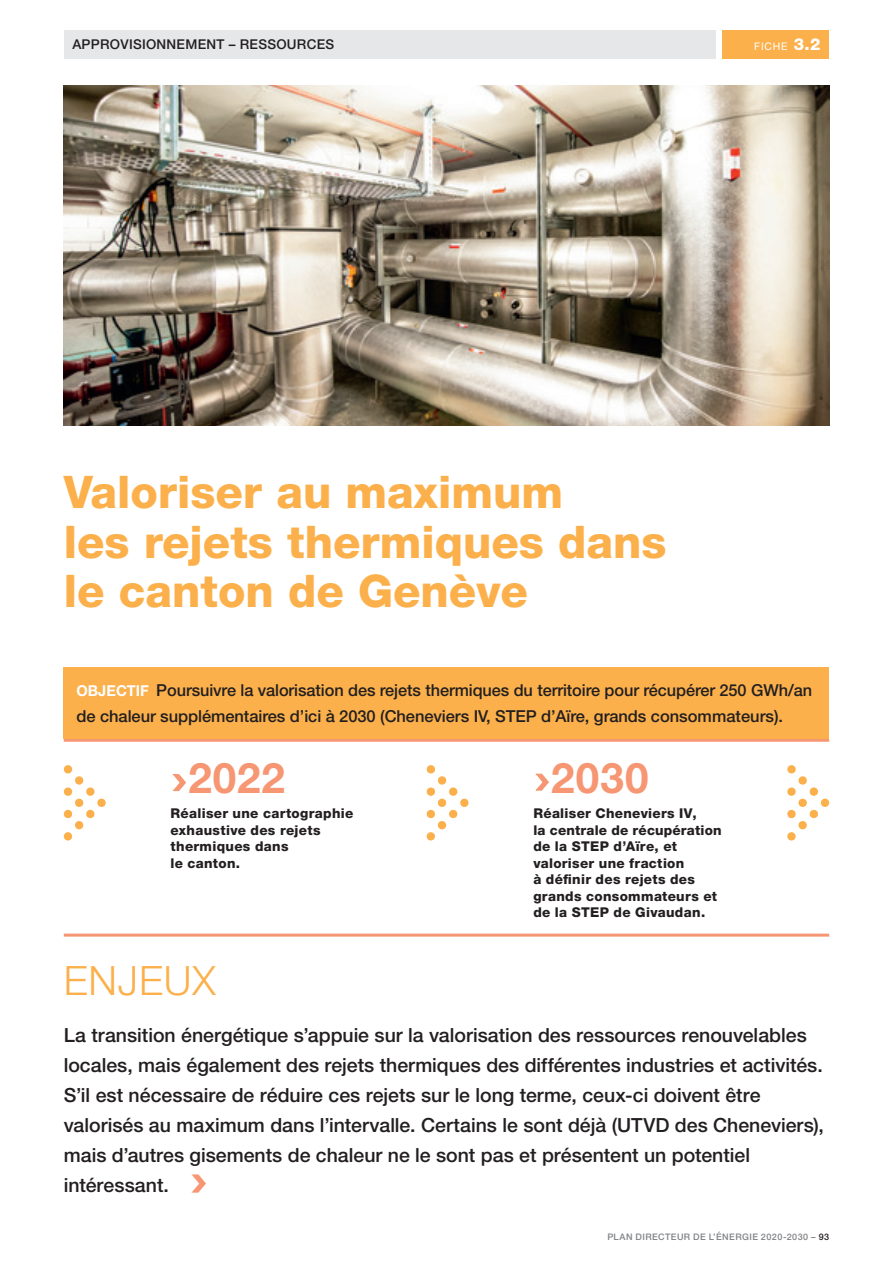
<style>
.page{position:relative;width:893px;height:1263px;background:#fff}
.page>*{position:absolute;margin:0;border:0;box-sizing:border-box;transform-origin:0 0}
.t1{font:800 45px/49.5px "Helvetica Neue LT Std";color:#fbb04b}
.t2{font:800 45px "SF Pro Text";color:#f69672}
.t3{font:700 42.15px "Helvetica Neue LT Std";letter-spacing:.025em;color:#f69672}
.t4{font:300 40.5px "Helvetica Neue LT Std";letter-spacing:.02em;color:#fbb04b}
.t5{font:500 19.5px/30px "Helvetica Neue LT Std";color:#231f20}
.t6{font:500 16.5px/25.5px "Helvetica Neue LT Std";letter-spacing:-.005em;color:#231f20}
.t7{font:800 13.5px/16.5px "Helvetica Neue LT Std";letter-spacing:.025em;color:#231f20}
.t8{font:500 13.5px "Helvetica Neue LT Std";letter-spacing:.02em;color:#231f20}
.t9{font:10.5px "Helvetica Neue LT Std";letter-spacing:.07em;color:#fff}
.t10{font:500 9px "Helvetica Neue LT Std";letter-spacing:.05em;color:#808285}
.s1{font-weight:800;font-size:16.5px}
.s2{font-weight:700;font-size:15px;color:#fff}
.s3{font-family:"SF Pro Text";font-size:39.3px}
.s4{color:#231f20}
</style>
<div class="page">
<div style="left:64px;top:30px;width:651px;height:29px;background:#e6e7e9"></div>
<div style="left:723px;top:30px;width:106px;height:29px;background:#fbb04b"></div>
<img style="left:64px;top:85px;width:765px;height:340px">
<hr style="left:64px;top:933px;width:765px;height:3px;background:#f69672">
<hr style="left:64px;top:739px;width:765px;height:3px;background:#f69672">
<div style="left:64px;top:667px;width:765px;height:72px;background:#fbb04b"></div>
<svg style="left:63px;top:765px;width:43px;height:76px"></svg>
<svg style="left:426px;top:765px;width:43px;height:76px"></svg>
<svg style="left:787px;top:765px;width:43px;height:76px"></svg>
<p class="t8" style="left:72px;top:36px;width:263px">APPROVISIONNEMENT – RESSOURCES</p>
<p class="t9" style="left:754px;top:40px;width:68px">FICHE <span class="s1">3.2</span></p>
<h1 class="t1" style="left:64px;top:467px;width:604px">Valoriser au maximum<br>les rejets thermiques dans le canton de Genève</h1>
<p class="t6" style="left:77px;top:677px;width:737px"><span class="s2">OBJECTIF</span> Poursuivre la valorisation des rejets thermiques du territoire pour récupérer 250 GWh/an de chaleur supplémentaires d’ici à 2030 (Cheneviers IV, STEP d’Aïre, grands consommateurs).</p>
<h2 class="t3" style="left:171px;top:752px;width:116px"><span class="s3">›</span>2022</h2>
<p class="t7" style="left:171px;top:805px;width:184px">Réaliser une cartographie exhaustive des rejets thermiques dans<br>le canton.</p>
<h2 class="t3" style="left:533px;top:752px;width:117px"><span class="s3">›</span>2030</h2>
<p class="t7" style="left:533px;top:805px;width:190px">Réaliser Cheneviers IV,<br>la centrale de récupération de la STEP d’Aïre, et valoriser une fraction<br>à définir des rejets des grands consommateurs et de la STEP de Givaudan.</p>
<h3 class="t4" style="left:64px;top:956px;width:153px">ENJEUX</h3>
<p class="t5" style="left:64px;top:1020px;width:761px">La transition énergétique s’appuie sur la valorisation des ressources renouvelables locales, mais également des rejets thermiques des différentes industries et activités.<br>S’il est nécessaire de réduire ces rejets sur le long terme, ceux-ci doivent être valorisés au maximum dans l’intervalle. Certains le sont déjà (UTVD des Cheneviers), mais d’autres gisements de chaleur ne le sont pas et présentent un potentiel intéressant.</p>
<h1 class="t2" style="left:188px;top:1154px;width:22px">›</h1>
<p class="t10" style="left:607px;top:1231px;width:223px">PLAN DIRECTEUR DE L’ÉNERGIE 2020-2030 – <span class="s4">93</span></p>
</div>
